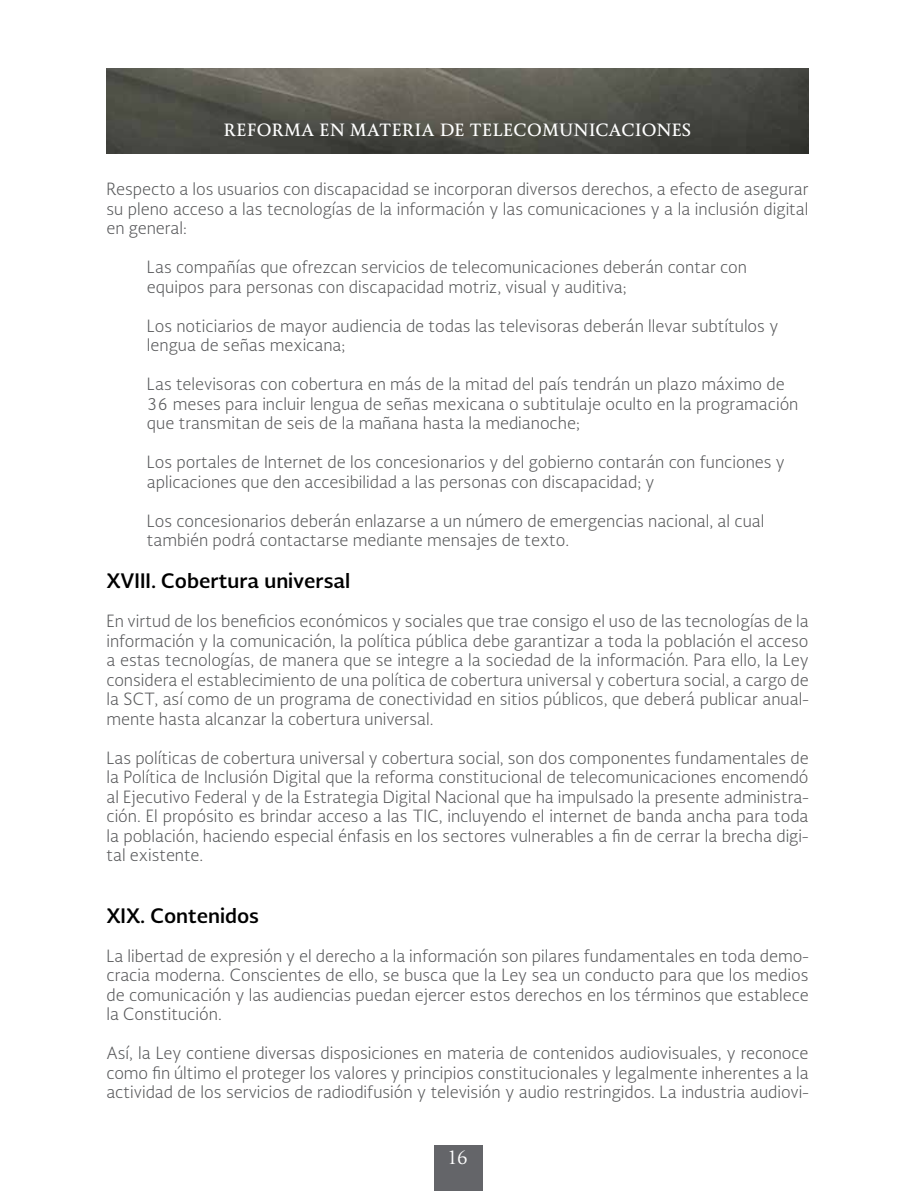
<style>
.page{position:relative;width:915px;height:1191px;background:#fff}
.page>*{position:absolute;margin:0;border:0;box-sizing:border-box;transform-origin:0 0}
.t1{font:700 19.5px "Soberana Sans";color:#000}
.t2{font:18px "Soberana Titular";color:#fff}
.t3{font:300 16.5px/19.5px "Soberana Sans";color:#58595b;text-align:justify}
.t4{font:700 16.5px "Soberana Titular";color:#fff}
</style>
<div class="page">
<img style="left:106px;top:68px;width:702px;height:85px">
<div style="left:434px;top:1145px;width:49px;height:46px;background:#646569"></div>
<p class="t4" style="left:223px;top:119px;width:469px">REFORMA EN MATERIA DE TELECOMUNICACIONES</p>
<p class="t3" style="left:106px;top:179px;width:703px">Respecto a los usuarios con discapacidad se incorporan diversos derechos, a efecto de asegurar su pleno acceso a las tecnologías de la información y las comunicaciones y a la inclusión digital en general:</p>
<p class="t3" style="left:147px;top:257px;width:601px">Las compañías que ofrezcan servicios de telecomunicaciones deberán contar con equipos para personas con discapacidad motriz, visual y auditiva;</p>
<p class="t3" style="left:147px;top:315px;width:632px">Los noticiarios de mayor audiencia de todas las televisoras deberán llevar subtítulos y lengua de señas mexicana;</p>
<p class="t3" style="left:147px;top:374px;width:652px;text-align:left">Las televisoras con cobertura en más de la mitad del país tendrán un plazo máximo de<br>36 meses para incluir lengua de señas mexicana o subtitulaje oculto en la programación que transmitan de seis de la mañana hasta la medianoche;</p>
<p class="t3" style="left:147px;top:452px;width:639px">Los portales de Internet de los concesionarios y del gobierno contarán con funciones y aplicaciones que den accesibilidad a las personas con discapacidad; y</p>
<p class="t3" style="left:147px;top:510px;width:619px">Los concesionarios deberán enlazarse a un número de emergencias nacional, al cual también podrá contactarse mediante mensajes de texto.</p>
<p class="t1" style="left:106px;top:567px;width:245px">XVIII. Cobertura universal</p>
<p class="t3" style="left:106px;top:611px;width:703px">En virtud de los beneficios económicos y sociales que trae consigo el uso de las tecnologías de la información y la comunicación, la política pública debe garantizar a toda la población el acceso a estas tecnologías, de manera que se integre a la sociedad de la información. Para ello, la Ley considera el establecimiento de una política de cobertura universal y cobertura social, a cargo de la SCT, así como de un programa de conectividad en sitios públicos, que deberá publicar anual&shy;mente hasta alcanzar la cobertura universal.</p>
<p class="t3" style="left:106px;top:747px;width:703px">Las políticas de cobertura universal y cobertura social, son dos componentes fundamentales de la Política de Inclusión Digital que la reforma constitucional de telecomunicaciones encomendó al Ejecutivo Federal y de la Estrategia Digital Nacional que ha impulsado la presente administra&shy;ción. El propósito es brindar acceso a las TIC, incluyendo el internet de banda ancha para toda la población, haciendo especial énfasis en los sectores vulnerables a fin de cerrar la brecha digi&shy;tal existente.</p>
<p class="t1" style="left:106px;top:902px;width:154px">XIX. Contenidos</p>
<p class="t3" style="left:106px;top:945px;width:703px">La libertad de expresión y el derecho a la información son pilares fundamentales en toda demo&shy;cracia moderna. Conscientes de ello, se busca que la Ley sea un conducto para que los medios de comunicación y las audiencias puedan ejercer estos derechos en los términos que establece la Constitución.</p>
<p class="t3" style="left:106px;top:1043px;width:703px">Así, la Ley contiene diversas disposiciones en materia de contenidos audiovisuales, y reconoce como fin último el proteger los valores y principios constitucionales y legalmente inherentes a la actividad de los servicios de radiodifusión y televisión y audio restringidos. La industria audiovi-</p>
<p class="t2" style="left:448px;top:1146px;width:21px">16</p>
</div>
